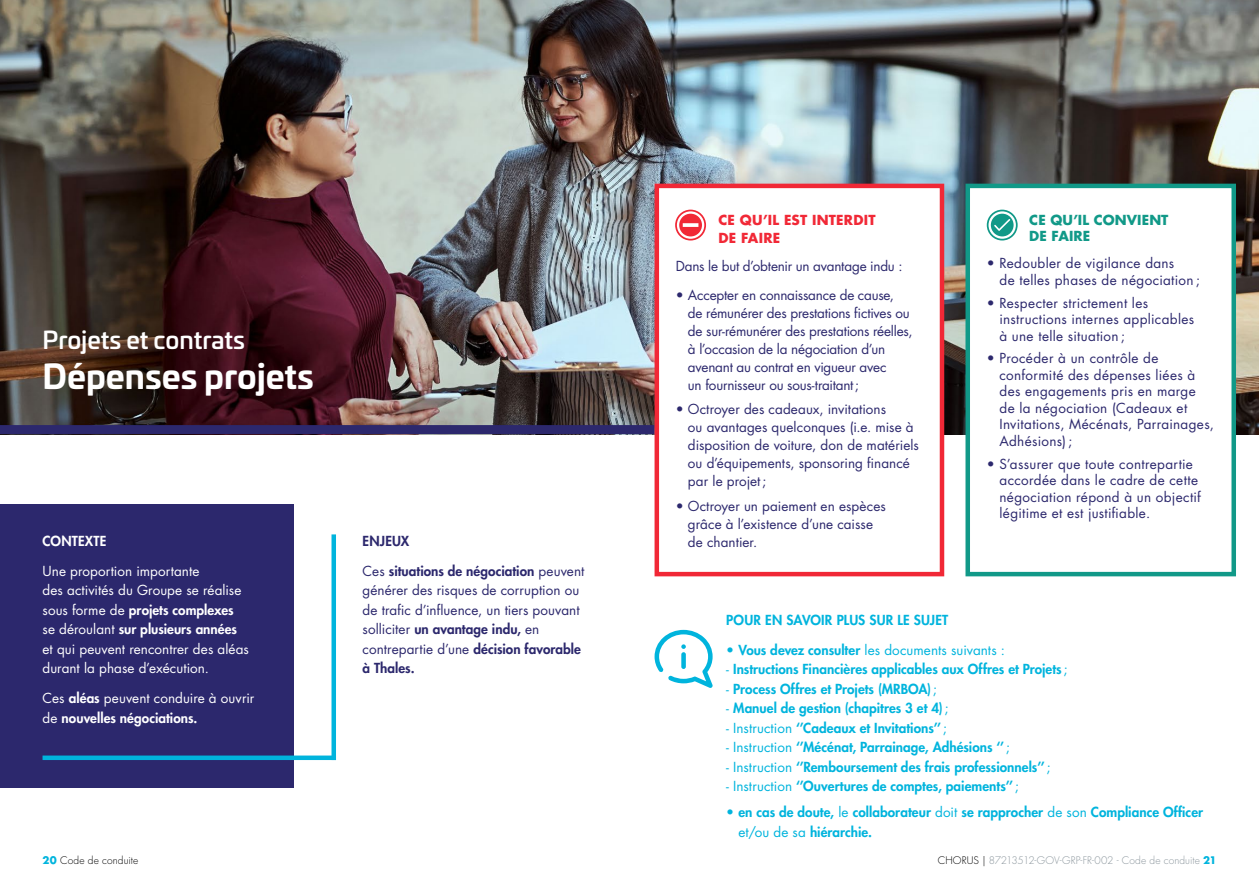
<style>
.page{position:relative;width:1259px;height:893px;background:#fff}
.page>*{position:absolute;margin:0;border:0;box-sizing:border-box;transform-origin:0 0}
.t1{font:700 33px "Univia Pro";color:#fff}
.t2{font:500 24px "Univia Pro";color:#fff}
.t3{font:13.5px/16.5px "Futura Std";letter-spacing:.01em;color:#2c286d}
.t4{font:800 13.5px/19.5px "Futura Std";letter-spacing:.005em;color:#00b4dd}
.t5{font:13.5px/18px "Futura Std";letter-spacing:-.015em;color:#2c286d}
.t6{font:13.5px/19.5px "Futura Std";letter-spacing:.005em;color:#fff}
.t7{font:13.5px "Futura Std";letter-spacing:.005em;color:#00b4dd}
.t8{font:700 13.5px/18px "Futura Std";letter-spacing:.02em;color:#f12836}
.t9{font:700 13.5px/16.5px "Futura Std";letter-spacing:.01em;color:#198}
.t10{font:800 13.5px "Futura Std";letter-spacing:.01em;color:#fff}
.t11{font:800 13.5px "Futura Std";letter-spacing:.015em;color:#2c286d}
.t12{font:300 10.2px "Futura Std";letter-spacing:.005em;color:#8a959c}
.t13{font:300 10.2px "Futura Std";letter-spacing:.01em;color:#000}
.s1{font-weight:800}
.s2{font-weight:400}
.s3{font-weight:700;color:#00b4dd}
.s4{color:#000}
</style>
<div class="page">
<img style="left:0;top:0;width:1259px;height:434px">
<div style="left:0;top:425px;width:654px;height:9px;background:#2c286d"></div>
<div style="left:965px;top:184px;width:271px;height:392px;background:#fff;border:4px solid #198"></div>
<svg style="left:986px;top:210px;width:31px;height:30px"></svg>
<div style="left:654px;top:184px;width:290px;height:392px;background:#fff;border:4px solid #f12836"></div>
<svg style="left:675px;top:209px;width:31px;height:32px"></svg>
<div style="left:0;top:504px;width:293px;height:283px;background:#2c286d"></div>
<div style="left:43px;top:755px;width:293px;height:5px;background:#00b4dd"></div>
<div style="left:331px;top:534px;width:5px;height:226px;background:#00b4dd"></div>
<svg style="left:654px;top:630px;width:59px;height:58px"></svg>
<h2 class="t2" style="left:43px;top:322px;width:204px">Projets et contrats</h2>
<h1 class="t1" style="left:43px;top:350px;width:273px">Dépenses projets</h1>
<p class="t10" style="left:43px;top:532px;width:65px">CONTEXTE</p>
<p class="t6" style="left:43px;top:561px;width:208px">Une proportion importante<br>des activités du Groupe se réalise sous forme de <span class="s1">projets complexes </span>se déroulant <span class="s1">sur plusieurs années </span>et qui peuvent rencontrer des aléas durant la phase d’exécution.</p>
<p class="t6" style="left:43px;top:689px;width:213px">Ces <span class="s1">aléas</span> peuvent conduire à ouvrir de <span class="s1">nouvelles négociations.</span></p>
<p class="t11" style="left:362px;top:532px;width:48px">ENJEUX</p>
<p class="t3" style="left:362px;top:561px;width:223px;line-height:19.5px">Ces <span class="s1">situations de négociation</span> peuvent générer des risques de corruption ou de trafic d’influence, un tiers pouvant solliciter <span class="s1">un avantage indu,</span> en contrepartie d’une <span class="s1">décision favorable à Thales.</span></p>
<p class="t8" style="left:718px;top:210px;width:159px">CE QU’IL EST INTERDIT<br>DE FAIRE</p>
<p class="t5" style="left:676px;top:257px;width:228px">Dans le but d’obtenir un avantage indu :</p>
<p class="t5" style="left:688px;top:286px;width:226px;text-indent:-12px">• Accepter en connaissance de cause,<br>de rémunérer des prestations fictives ou de sur-rémunérer des prestations réelles, à l’occasion de la négociation d’un avenant au contrat en vigueur avec<br>un fournisseur ou sous-traitant;</p>
<p class="t3" style="left:688px;top:400px;width:232px;line-height:18px;text-indent:-12px">• Octroyer des cadeaux, invitations<br>ou avantages quelconques (i.e. mise à disposition de voiture, don de matériels ou d’équipements, sponsoring financé par le projet;</p>
<p class="t3" style="left:688px;top:497px;width:199px;line-height:18px;text-indent:-12px">• Octroyer un paiement en espèces grâce à l’existence d’une caisse de chantier.</p>
<p class="t9" style="left:1029px;top:211px;width:141px">CE QU’IL CONVIENT<br>DE FAIRE</p>
<p class="t3" style="left:999px;top:255px;width:202px;text-indent:-13px">• Redoubler de vigilance dans<br>de telles phases de négociation ;</p>
<p class="t3" style="left:999px;top:294px;width:196px;text-indent:-13px">• Respecter strictement les instructions internes applicables à une telle situation ;</p>
<p class="t3" style="left:999px;top:350px;width:216px;text-indent:-13px">• Procéder à un contrôle de conformité des dépenses liées à des engagements pris en marge de la négociation (Cadeaux et<br>Invitations, Mécénats, Parrainages,<br>Adhésions) ;</p>
<p class="t3" style="left:999px;top:456px;width:203px;text-indent:-13px">• S’assurer que toute contrepartie accordée dans le cadre de cette négociation répond à un objectif légitime et est justifiable.</p>
<p class="t4" style="left:726px;top:610px;width:223px">POUR EN SAVOIR PLUS SUR LE SUJET</p>
<p class="t7" style="left:726px;top:641px;width:280px">• <span class="s1">Vous devez consulter</span> les documents suivants :</p>
<p class="t4" style="left:726px;top:659px;width:343px"><span class="s2">-</span> Instructions Financières applicables aux Offres et Projets <span class="s2">;</span></p>
<p class="t4" style="left:726px;top:679px;width:212px"><span class="s2">-</span> Process Offres et Projets (MRBOA)<span class="s2">;</span></p>
<p class="t4" style="left:726px;top:698px;width:224px"><span class="s2">-</span> Manuel de gestion (chapitres 3 et 4)<span class="s2">;</span></p>
<p class="t4" style="left:726px;top:718px;width:222px"><span class="s2">- Instruction</span> ‘’Cadeaux et Invitations’’<span class="s2">;</span></p>
<p class="t4" style="left:726px;top:737px;width:285px"><span class="s2">- Instruction</span> ‘’Mécénat, Parrainage, Adhésions ‘’<span class="s2">;</span></p>
<p class="t4" style="left:726px;top:757px;width:326px"><span class="s2">- Instruction</span> ‘’Remboursement des frais professionnels’’<span class="s2">;</span></p>
<p class="t4" style="left:726px;top:776px;width:294px"><span class="s2">- Instruction</span> ‘’Ouvertures de comptes, paiements’’<span class="s2">;</span></p>
<p class="t4" style="left:738px;top:802px;width:466px;text-indent:-12px"><span class="s2">•</span> en cas de doute, <span class="s2">le</span> collaborateur <span class="s2">doit</span> se rapprocher <span class="s2">de son</span> Compliance Officer <span class="s2">et/ou de sa</span> hiérarchie.</p>
<p class="t13" style="left:43px;top:854px;width:97px"><span class="s3">20</span> Code de conduite</p>
<p class="t12" style="left:938px;top:854px;width:280px"><span class="s4">CHORUS |</span> 87213512-GOV-GRP-FR-002 - Code de conduite <span class="s3">21</span></p>
</div>
